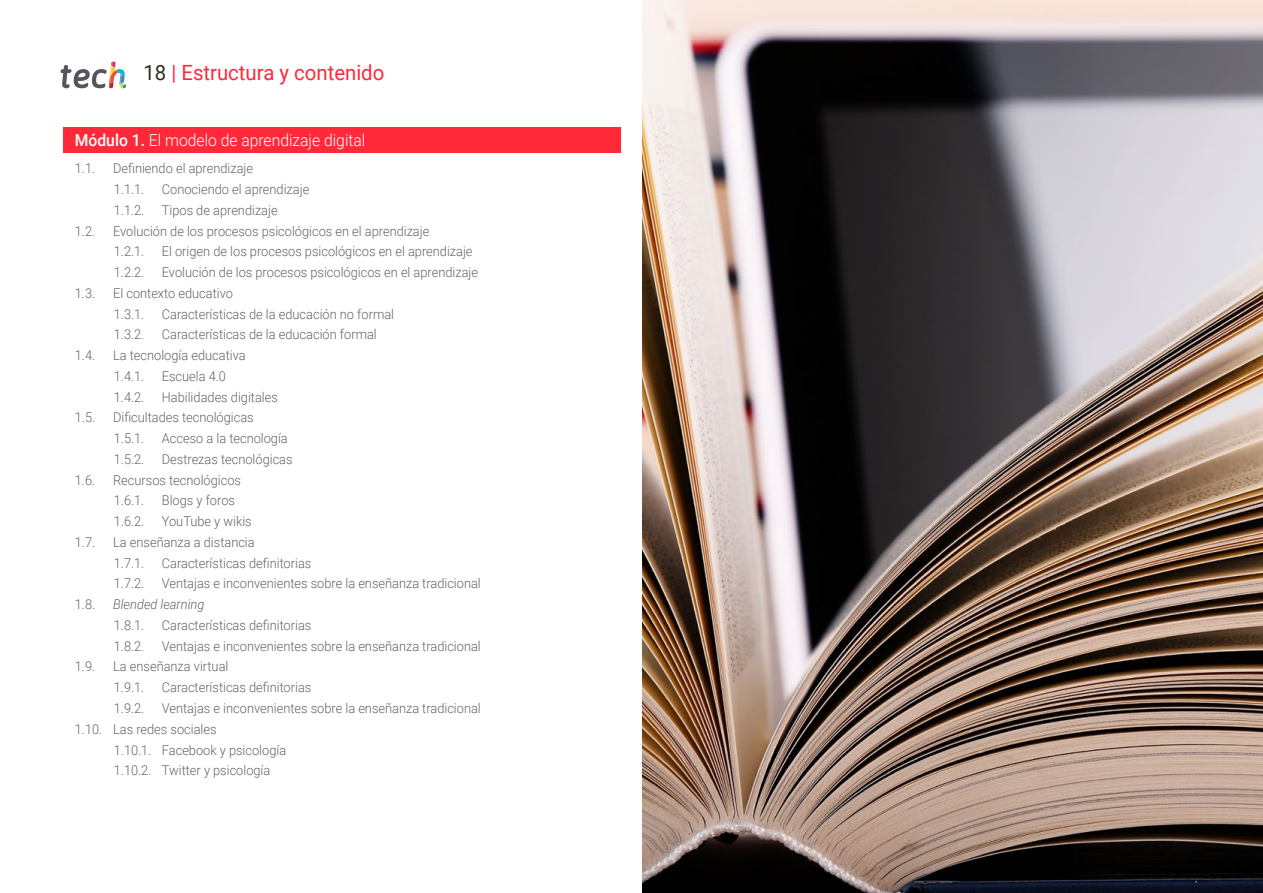
<style>
.page{position:relative;width:1263px;height:893px;background:#fff}
.page>*{position:absolute;margin:0;border:0;box-sizing:border-box;transform-origin:0 0}
.t1{font:21px "Roboto";color:#ff293a}
.t2{font:300 16.5px "Roboto";color:#fff;scale:.95 1}
.t3{font:300 13.5px/20.7px "Roboto";color:#61646a;scale:.95 1}
.t4{font:italic 300 13.5px "Roboto";color:#61646a;scale:.95 1}
.s1{color:#312e20}
.s2{font-weight:500}
</style>
<div class="page">
<div style="left:64px;top:128px;width:557px;height:25px;background:#ff293a"></div>
<img style="left:642px;top:0;width:621px;height:893px">
<svg style="left:61px;top:62px;width:65px;height:27px"></svg>
<h1 class="t1" style="left:144px;top:57px;width:242px"><span class="s1">18</span> | Estructura y contenido</h1>
<p class="t2" style="left:75px;top:129px;width:307px"><span class="s2">Módulo 1.</span> El modelo de aprendizaje digital</p>
<p class="t3" style="left:75px;top:158px;width:23px">1.1.</p>
<p class="t3" style="left:113px;top:158px;width:149px">Definiendo el aprendizaje<br>1.1.1.</p>
<p class="t3" style="left:162px;top:179px;width:157px">Conociendo el aprendizaje</p>
<p class="t3" style="left:114px;top:199px;width:34px">1.1.2.</p>
<p class="t3" style="left:162px;top:199px;width:123px">Tipos de aprendizaje</p>
<p class="t3" style="left:75px;top:220px;width:23px">1.2.</p>
<p class="t3" style="left:113px;top:220px;width:334px">Evolución de los procesos psicológicos en el aprendizaje<br>1.2.1.</p>
<p class="t3" style="left:162px;top:241px;width:329px">El origen de los procesos psicológicos en el aprendizaje</p>
<p class="t3" style="left:114px;top:262px;width:34px">1.2.2.</p>
<p class="t3" style="left:162px;top:262px;width:334px">Evolución de los procesos psicológicos en el aprendizaje</p>
<p class="t3" style="left:75px;top:282px;width:23px">1.3.</p>
<p class="t3" style="left:113px;top:282px;width:128px">El contexto educativo<br>1.3.1.</p>
<p class="t3" style="left:162px;top:303px;width:246px">Características de la educación no formal</p>
<p class="t3" style="left:114px;top:324px;width:34px">1.3.2.</p>
<p class="t3" style="left:162px;top:324px;width:228px">Características de la educación formal</p>
<p class="t3" style="left:75px;top:345px;width:23px">1.4.</p>
<p class="t3" style="left:113px;top:345px;width:141px">La tecnología educativa<br>1.4.1.</p>
<p class="t3" style="left:162px;top:365px;width:69px">Escuela 4.0</p>
<p class="t3" style="left:114px;top:386px;width:34px">1.4.2.</p>
<p class="t3" style="left:162px;top:386px;width:124px">Habilidades digitales</p>
<p class="t3" style="left:75px;top:407px;width:23px">1.5.</p>
<p class="t3" style="left:113px;top:407px;width:150px">Dificultades tecnológicas<br>1.5.1.</p>
<p class="t3" style="left:162px;top:428px;width:134px">Acceso a la tecnología</p>
<p class="t3" style="left:114px;top:448px;width:34px">1.5.2.</p>
<p class="t3" style="left:162px;top:448px;width:139px">Destrezas tecnológicas</p>
<p class="t3" style="left:75px;top:469px;width:23px">1.6.</p>
<p class="t3" style="left:113px;top:469px;width:136px">Recursos tecnológicos<br>1.6.1.</p>
<p class="t3" style="left:162px;top:490px;width:78px">Blogs y foros</p>
<p class="t3" style="left:114px;top:511px;width:34px">1.6.2.</p>
<p class="t3" style="left:162px;top:511px;width:96px">YouTube y wikis</p>
<p class="t3" style="left:75px;top:531px;width:23px">1.7.</p>
<p class="t3" style="left:113px;top:531px;width:151px">La enseñanza a distancia<br>1.7.1.</p>
<p class="t3" style="left:162px;top:552px;width:159px">Características definitorias</p>
<p class="t3" style="left:114px;top:573px;width:34px">1.7.2.</p>
<p class="t3" style="left:162px;top:573px;width:337px">Ventajas e inconvenientes sobre la enseñanza tradicional</p>
<p class="t3" style="left:75px;top:594px;width:23px">1.8.</p>
<p class="t4" style="left:113px;top:595px;width:98px">Blended learning</p>
<p class="t3" style="left:114px;top:614px;width:34px">1.8.1.</p>
<p class="t3" style="left:162px;top:614px;width:159px">Características definitorias</p>
<p class="t3" style="left:114px;top:635px;width:34px">1.8.2.</p>
<p class="t3" style="left:162px;top:635px;width:337px">Ventajas e inconvenientes sobre la enseñanza tradicional</p>
<p class="t3" style="left:75px;top:656px;width:23px">1.9.</p>
<p class="t3" style="left:113px;top:656px;width:123px">La enseñanza virtual<br>1.9.1.</p>
<p class="t3" style="left:162px;top:677px;width:159px">Características definitorias</p>
<p class="t3" style="left:114px;top:697px;width:34px">1.9.2.</p>
<p class="t3" style="left:162px;top:697px;width:337px">Ventajas e inconvenientes sobre la enseñanza tradicional</p>
<p class="t3" style="left:75px;top:718px;width:151px">1.10. Las redes sociales</p>
<p class="t3" style="left:114px;top:739px;width:183px">1.10.1. Facebook y psicología</p>
<p class="t3" style="left:114px;top:760px;width:166px">1.10.2. Twitter y psicología</p>
</div>
